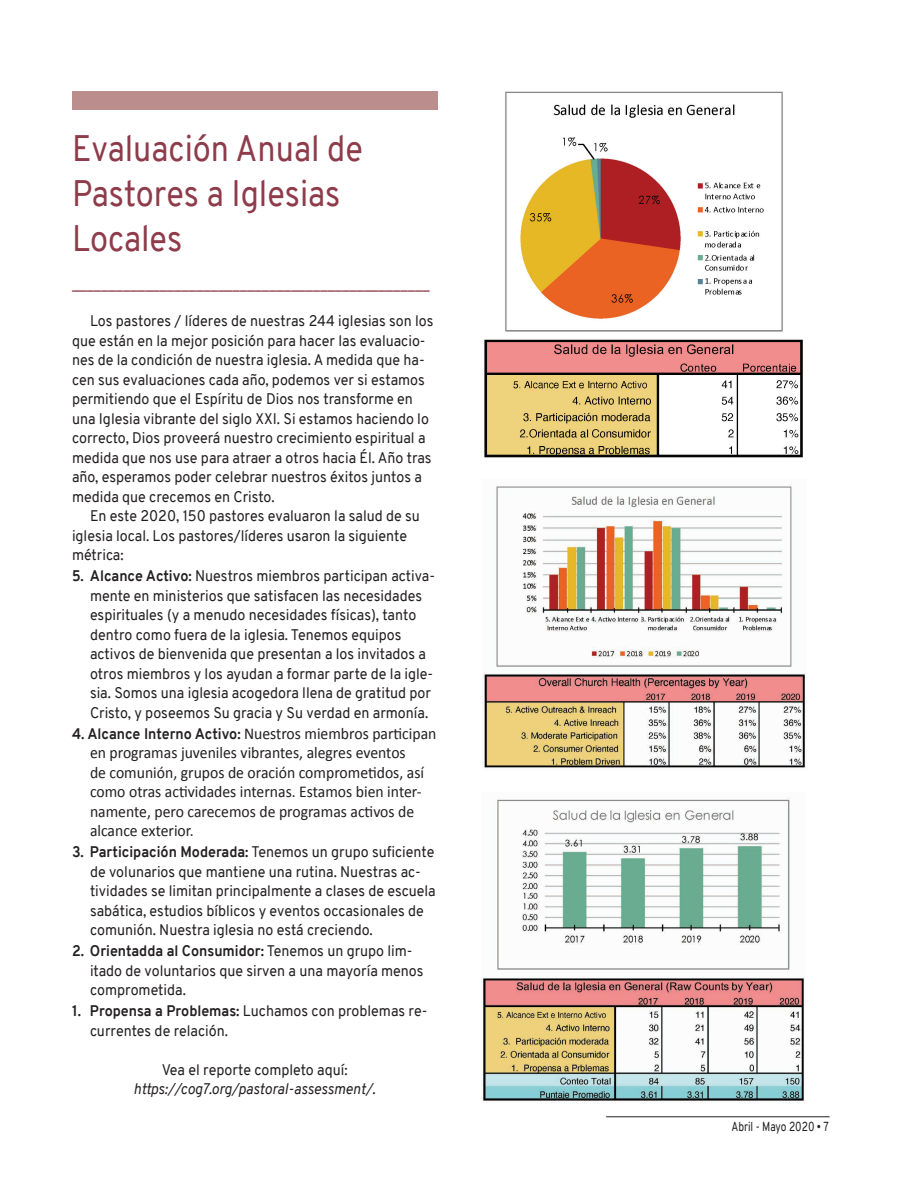
<style>
.page{position:relative;width:918px;height:1188px;background:#fff}
.page>*{position:absolute;margin:0;border:0;box-sizing:border-box;transform-origin:0 0}
.Title-CR{font:36px/45px "Overpass";color:#8e3b4a;scale:.9 1}
.News{font:16.5px/19.5px "Calibri";color:#231f20;scale:.95 1}
.t1{font:15.75px "Overpass";color:#8e3b4a;scale:.9 1}
.News-2{font:15px/19.5px "Overpass";color:#231f20;scale:.95 1}
.News-3{font:italic 15px/19.5px "Overpass";color:#231f20;text-align:center;scale:.95 1}
.t2{font:12.75px "Overpass";color:#231f20;scale:.8 1}
.s1{font-weight:700}
.s2{font-family:"Overpass";font-weight:700;font-size:15px}
.s3{font-style:normal}
</style>
<div class="page">
<hr style="left:606px;top:1116px;width:224px;height:1px;background:#231f20">
<img style="left:484px;top:91px;width:319px;height:367px">
<img style="left:483px;top:485px;width:323px;height:283px">
<img style="left:482px;top:798px;width:323px;height:303px">
<div style="left:72px;top:91px;width:365px;height:19px;background:#bb8d8d"></div>
<p class="Title-CR" style="left:72px;top:126px;width:325px">Evaluación Anual de<br>Pastores a Iglesias<br>Locales</p>
<p class="t1" style="left:72px;top:272px;width:399px">_________________________________________________</p>
<p class="News-2" style="left:72px;top:311px;width:382px;text-indent:18px">Los pastores / líderes de nuestras 244 iglesias son los que están en la mejor posición para hacer las evaluacio&shy;nes de la condición de nuestra iglesia. A medida que ha&shy;cen sus evaluaciones cada año, podemos ver si estamos permitiendo que el Espíritu de Dios nos transforme en una Iglesia vibrante del siglo XXI. Si estamos haciendo lo correcto, Dios proveerá nuestro crecimiento espiritual a medida que nos use para atraer a otros hacia Él. Año tras año, esperamos poder celebrar nuestros éxitos juntos a medida que crecemos en Cristo.</p>
<p class="News-2" style="left:72px;top:506px;width:368px;text-indent:18px">En este 2020, 150 pastores evaluaron la salud de su iglesia local. Los pastores/líderes usaron la siguiente métrica:</p>
<p class="News-2" style="left:90px;top:566px;width:365px;text-indent:-18px"><span class="s1">5. Alcance Activo:</span> Nuestros miembros participan activa&shy;mente en ministerios que satisfacen las necesidades espirituales (y a menudo necesidades físicas), tanto dentro como fuera de la iglesia. Tenemos equipos activos de bienvenida que presentan a los invitados a otros miembros y los ayudan a formar parte de la igle&shy;sia. Somos una iglesia acogedora llena de gratitud por Cristo, y poseemos Su gracia y Su verdad en armonía.</p>
<p class="News" style="left:90px;top:724px;width:366px;text-indent:-18px"><span class="s2">4. Alcance Interno Activo:</span> Nuestros miembros participan en programas juveniles vibrantes, alegres eventos<br>de comunión, grupos de oración comprometidos, así como otras actividades internas. Estamos bien inter&shy;namente, pero carecemos de programas activos de alcance exterior.</p>
<p class="News-2" style="left:90px;top:842px;width:366px;text-indent:-18px"><span class="s1">3. Participación Moderada:</span> Tenemos un grupo suficiente de volunarios que mantiene una rutina. Nuestras ac&shy;tividades se limitan principalmente a clases de escuela sabática, estudios bíblicos y eventos occasionales de comunión. Nuestra iglesia no está creciendo.</p>
<p class="News-2" style="left:90px;top:941px;width:353px;text-indent:-18px"><span class="s1">2. Orientadda al Consumidor:</span> Tenemos un grupo lim&shy;itado de voluntarios que sirven a una mayoría menos comprometida.</p>
<p class="News-2" style="left:90px;top:1001px;width:357px;text-indent:-18px"><span class="s1">1. Propensa a Problemas:</span> Luchamos con problemas re&shy;currentes de relación.</p>
<p class="News-3" style="left:134px;top:1060px;width:256px"><span class="s3">Vea el reporte completo aquí: </span>https://cog7.org/pastoral-assessment/<span class="s3">.</span></p>
<p class="t2" style="left:731px;top:1117px;width:123px">Abril - Mayo 2020 • 7</p>
</div>
